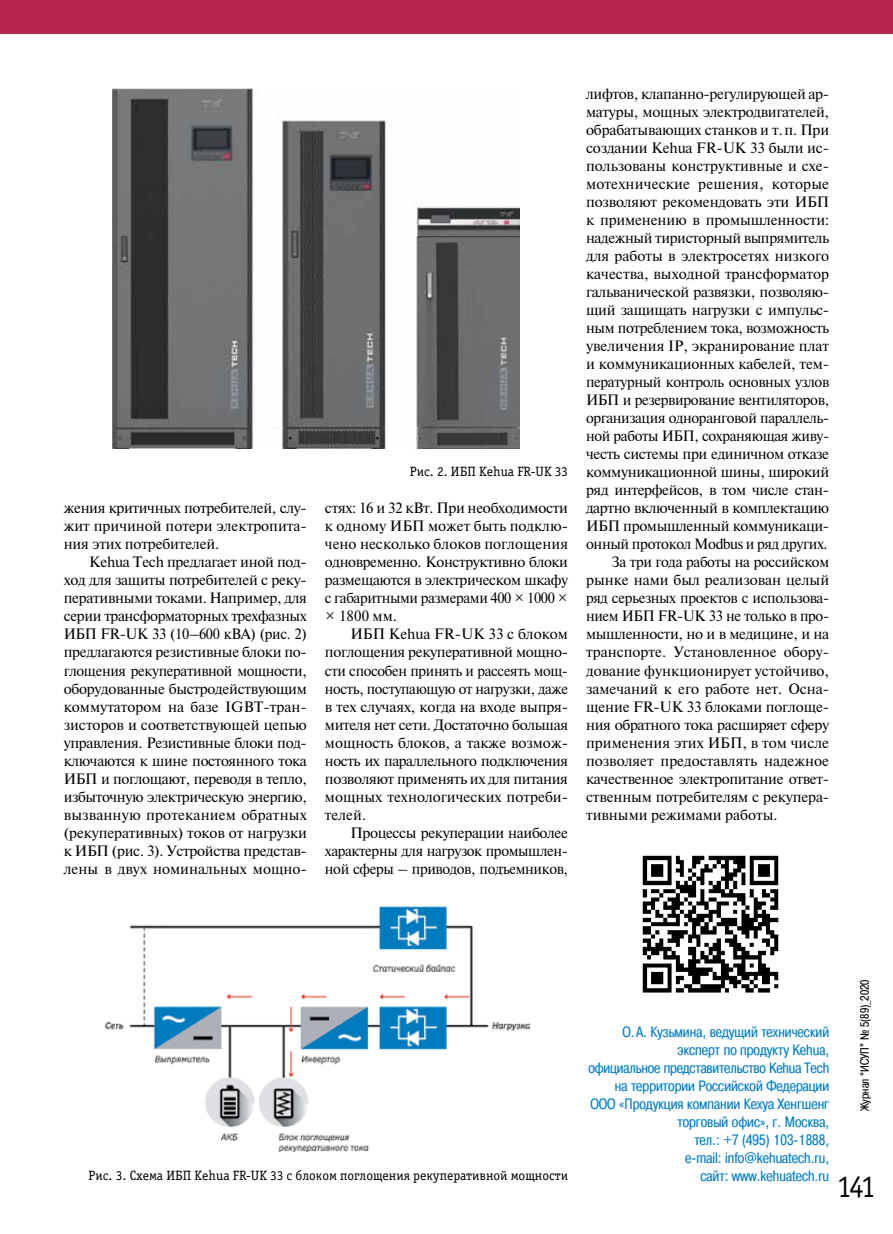
<style>
.page{position:relative;width:893px;height:1234px;background:#fff}
.page>*{position:absolute;margin:0;border:0;box-sizing:border-box;transform-origin:0 0}
.t1{font:31.5px "Officina Serif Book C";color:#000;scale:.9 1}
.t2{font:15px/18px "Newton";letter-spacing:-.02em;color:#000;text-align:justify}
.t3{font:15px "Newton";color:#000}
.t4{font:15px/18px "Pragmatica Cond C";color:#007dc5;text-align:right}
.t5{font:15px "Newton";letter-spacing:.01em;color:#000}
.t6{font:13.5px "Officina Serif Book C";color:#000}
.t7{font:12px "Pragmatica Cond C";color:#000}
</style>
<div class="page">
<div style="left:0;top:0;width:893px;height:34px;background:#b7274c"></div>
<img style="left:112px;top:88px;width:408px;height:360px">
<img style="left:105px;top:906px;width:425px;height:244px">
<img style="left:642px;top:855px;width:137px;height:138px">
<p class="t2" style="left:64px;top:498px;width:245px">жения критичных потребителей, слу&shy;жит причиной потери электропита&shy;ния этих потребителей.</p>
<p class="t2" style="left:64px;top:552px;width:245px;text-indent:26px">Kehua Tech предлагает иной под&shy;ход для защиты потребителей с реку&shy;перативными токами. Например, для серии трансформаторных трехфазных ИБП FR-UK 33 (10–600 кВА) (рис. 2) предлагаются резистивные блоки по&shy;глощения рекуперативной мощности, оборудованные быстродействующим коммутатором на базе IGBT-тран&shy;зисторов и соответствующей цепью управления. Резистивные блоки под&shy;ключаются к шине постоянного тока ИБП и поглощают, переводя в тепло, избыточную электрическую энергию, вызванную протеканием обратных (рекуперативных) токов от нагрузки к ИБП (рис. 3). Устройства представ&shy;лены в двух номинальных мощно-</p>
<p class="t6" style="left:410px;top:464px;width:160px">Рис. 2. ИБП Kehua FR-UK 33</p>
<p class="t2" style="left:325px;top:498px;width:245px">стях: 16 и 32 кВт. При необходимости к одному ИБП может быть подклю&shy;чено несколько блоков поглощения одновременно. Конструктивно блоки размещаются в электрическом шкафу с габаритными размерами 400 × 1000 × × 1800 мм.</p>
<p class="t2" style="left:325px;top:624px;width:245px;text-indent:26px">ИБП Kehua FR-UK 33 с блоком поглощения рекуперативной мощно&shy;сти способен принять и рассеять мощ&shy;ность, поступающую от нагрузки, даже в тех случаях, когда на входе выпря&shy;мителя нет сети. Достаточно большая мощность блоков, а также возмож&shy;ность их параллельного подключения позволяют применять их для питания мощных технологических потреби&shy;телей.</p>
<p class="t2" style="left:325px;top:822px;width:245px;text-indent:26px">Процессы рекуперации наиболее характерны для нагрузок промышлен&shy;ной сферы – приводов, подъемников,</p>
<p class="t2" style="left:586px;top:84px;width:245px">лифтов, клапанно-регулирующей ар-</p>
<p class="t2" style="left:586px;top:102px;width:245px">матуры, мощных электродвигателей,</p>
<p class="t2" style="left:586px;top:120px;width:245px">обрабатывающих станков и т.п. При</p>
<p class="t2" style="left:586px;top:138px;width:245px">создании Kehua FR-UK 33 были ис-</p>
<p class="t3" style="left:586px;top:155px;width:245px">пользованы конструктивные и схе-</p>
<p class="t5" style="left:586px;top:173px;width:245px">мотехнические решения, которые</p>
<p class="t2" style="left:586px;top:192px;width:245px">позволяют рекомендовать эти ИБП</p>
<p class="t2" style="left:586px;top:210px;width:245px">к применению в промышленности:</p>
<p class="t2" style="left:586px;top:228px;width:245px">надежный тиристорный выпрямитель</p>
<p class="t3" style="left:586px;top:245px;width:245px">для работы в электросетях низкого</p>
<p class="t3" style="left:586px;top:263px;width:245px">качества, выходной трансформатор</p>
<p class="t2" style="left:586px;top:282px;width:245px">гальванической развязки, позволяю-</p>
<p class="t2" style="left:586px;top:300px;width:245px">щий защищать нагрузки с импульс-</p>
<p class="t2" style="left:586px;top:318px;width:245px">ным потреблением тока, возможность</p>
<p class="t3" style="left:586px;top:335px;width:245px">увеличения IP, экранирование плат</p>
<p class="t2" style="left:586px;top:354px;width:245px">и коммуникационных кабелей, тем-</p>
<p class="t2" style="left:586px;top:372px;width:245px">пературный контроль основных узлов</p>
<p class="t2" style="left:586px;top:390px;width:245px">ИБП и резервирование вентиляторов,</p>
<p class="t2" style="left:586px;top:408px;width:245px">организация одноранговой параллель-</p>
<p class="t2" style="left:586px;top:426px;width:245px">ной работы ИБП, сохраняющая живу-</p>
<p class="t2" style="left:586px;top:444px;width:245px">честь системы при единичном отказе</p>
<p class="t2" style="left:586px;top:462px;width:245px">коммуникационной шины, широкий</p>
<p class="t2" style="left:586px;top:480px;width:245px">ряд интерфейсов, в том числе стан-</p>
<p class="t2" style="left:586px;top:498px;width:245px">дартно включенный в комплектацию</p>
<p class="t2" style="left:586px;top:516px;width:245px">ИБП промышленный коммуникаци-</p>
<p class="t2" style="left:586px;top:534px;width:243px">онный протокол Modbus и ряд других.</p>
<p class="t2" style="left:612px;top:552px;width:219px">За три года работы на российском</p>
<p class="t3" style="left:586px;top:569px;width:245px">рынке нами был реализован целый</p>
<p class="t2" style="left:586px;top:588px;width:245px">ряд серьезных проектов с использова-</p>
<p class="t2" style="left:586px;top:606px;width:245px">нием ИБП FR-UK 33 не только в про-</p>
<p class="t2" style="left:586px;top:624px;width:245px">мышленности, но и в медицине, и на</p>
<p class="t3" style="left:586px;top:641px;width:245px">транспорте. Установленное обору-</p>
<p class="t3" style="left:586px;top:659px;width:245px">дование функционирует устойчиво,</p>
<p class="t3" style="left:586px;top:677px;width:245px">замечаний к его работе нет. Осна-</p>
<p class="t2" style="left:586px;top:696px;width:245px">щение FR-UK 33 блоками поглоще-</p>
<p class="t2" style="left:586px;top:714px;width:245px">ния обратного тока расширяет сферу</p>
<p class="t3" style="left:586px;top:731px;width:245px">применения этих ИБП, в том числе</p>
<p class="t3" style="left:586px;top:749px;width:245px">позволяет предоставлять надежное</p>
<p class="t2" style="left:586px;top:768px;width:245px">качественное электропитание ответ-</p>
<p class="t2" style="left:586px;top:786px;width:245px">ственным потребителям с рекупера-</p>
<p class="t3" style="left:586px;top:803px;width:193px">тивными режимами работы.</p>
<p class="t6" style="left:89px;top:1167px;width:481px">Рис. 3. Схема ИБП Kehua FR-UK 33 с блоком поглощения рекуперативной мощности</p>
<p class="t4" style="left:589px;top:1022px;width:242px">О. А. Кузьмина, ведущий технический эксперт по продукту Kehua,<br>официальное представительство Kehua Tech на территории Российской Федерации<br>ООО «Продукция компании Кехуа Хенгшенг торговый офис», г. Москва,<br>тел.: +7 (495) 103‑1888,<br>e‑mail: info@kehuatech.ru,<br>сайт: www.kehuatech.ru</p>
<p class="t7" style="left:858px;top:1110px;width:133px;rotate:-90deg">Журнал “ИСУП” № 5(89)_2020</p>
<h1 class="t1" style="left:837px;top:1168px;width:44px">141</h1>
</div>
